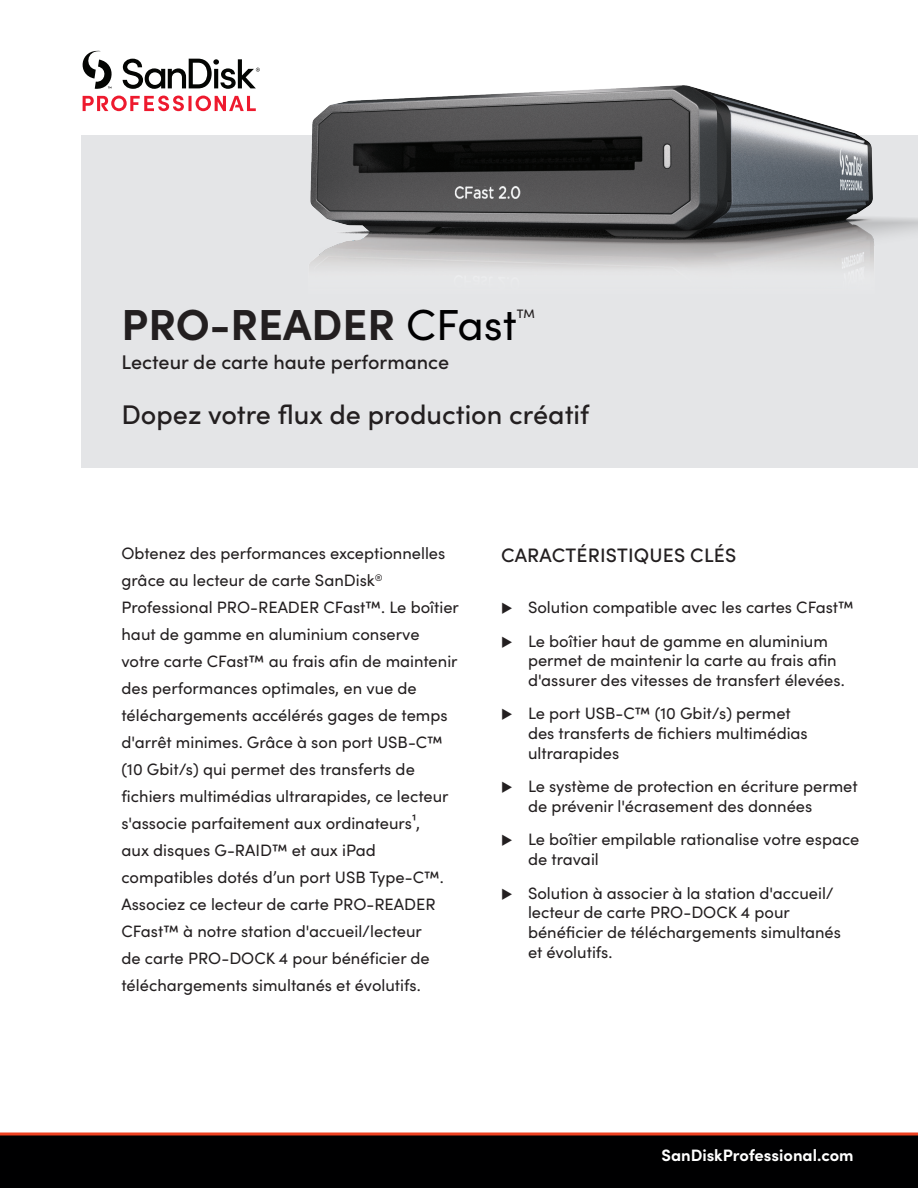
<style>
.page{position:relative;width:918px;height:1188px;background:#fff}
.page>*{position:absolute;margin:0;border:0;box-sizing:border-box;transform-origin:0 0}
.t1{font:700 43.5px "Sofia Pro";color:#231f20}
.t2{font:500 27px "Sofia Pro";color:#231f20}
.t3{font:500 19.8px "Sofia Pro";color:#231f20}
.t4{font:500 19.5px "Sofia Pro";letter-spacing:.01em;color:#231f20}
.t5{font:16.5px/27px "Sofia Pro";color:#231f20}
.t6{font:700 16.5px "Sofia Pro";color:#fff}
.t7{font:500 12.3px "Sofia Pro";color:#231f20}
.s1{font-weight:400;color:#000001}
</style>
<div class="page">
<div style="left:81px;top:135px;width:836px;height:333px;background:#e4e5e7"></div>
<svg style="left:83px;top:51px;width:177px;height:38px"></svg>
<svg style="left:188px;top:96px;width:4px;height:15px"></svg>
<svg style="left:83px;top:96px;width:101px;height:15px"></svg>
<svg style="left:196px;top:96px;width:60px;height:15px"></svg>
<svg style="left:0;top:1132px;width:918px;height:56px;background:#0f0505"></svg>
<img style="left:310px;top:86px;width:608px;height:241px">
<p class="t1" style="left:122px;top:292px;width:397px">PRO-READER <span class="s1">CFast</span></p>
<p class="t7" style="left:517px;top:305px;width:19px">TM</p>
<p class="t3" style="left:122px;top:347px;width:329px">Lecteur de carte haute performance</p>
<p class="t2" style="left:122px;top:395px;width:469px">Dopez votre flux de production créatif</p>
<p class="t5" style="left:122px;top:539px;width:339px">Obtenez des performances exceptionnelles grâce au lecteur de carte SanDisk<sup>® </sup>Professional PRO-READER CFast™. Le boîtier haut de gamme en aluminium conserve votre carte CFast™ au frais afin de maintenir des performances optimales, en vue de téléchargements accélérés gages de temps d'arrêt minimes. Grâce à son port USB-C™ (10 Gbit/s) qui permet des transferts de fichiers multimédias ultrarapides, ce lecteur s'associe parfaitement aux ordinateurs¹,<br>aux disques G-RAID™ et aux iPad compatibles dotés d’un port USB Type-C™.<br>Associez ce lecteur de carte PRO-READER CFast™ à notre station d'accueil/lecteur<br>de carte PRO‑DOCK 4 pour bénéficier de téléchargements simultanés et évolutifs.</p>
<p class="t4" style="left:501px;top:540px;width:237px">CARACTÉRISTIQUES CLÉS</p>
<p class="t5" style="left:501px;top:593px;width:354px">◆ Solution compatible avec les cartes CFast™</p>
<p class="t5" style="left:528px;top:630px;width:318px;line-height:19.8px;text-indent:-27px">◆ Le boîtier haut de gamme en aluminium permet de maintenir la carte au frais afin d'assurer des vitesses de transfert élevées.</p>
<p class="t5" style="left:528px;top:703px;width:281px;line-height:19.8px;text-indent:-27px">◆ Le port USB-C™ (10 Gbit/s) permet des transferts de fichiers multimédias ultrarapides</p>
<p class="t5" style="left:528px;top:776px;width:331px;line-height:19.8px;text-indent:-27px">◆ Le système de protection en écriture permet de prévenir l'écrasement des données</p>
<p class="t5" style="left:528px;top:829px;width:333px;line-height:19.8px;text-indent:-27px">◆ Le boîtier empilable rationalise votre espace de travail</p>
<p class="t5" style="left:528px;top:882px;width:315px;line-height:19.8px;text-indent:-27px">◆ Solution à associer à la station d'accueil/ lecteur de carte PRO-DOCK 4 pour bénéficier de téléchargements simultanés et évolutifs.</p>
<p class="t6" style="left:662px;top:1143px;width:194px">SanDiskProfessional.com</p>
</div>
